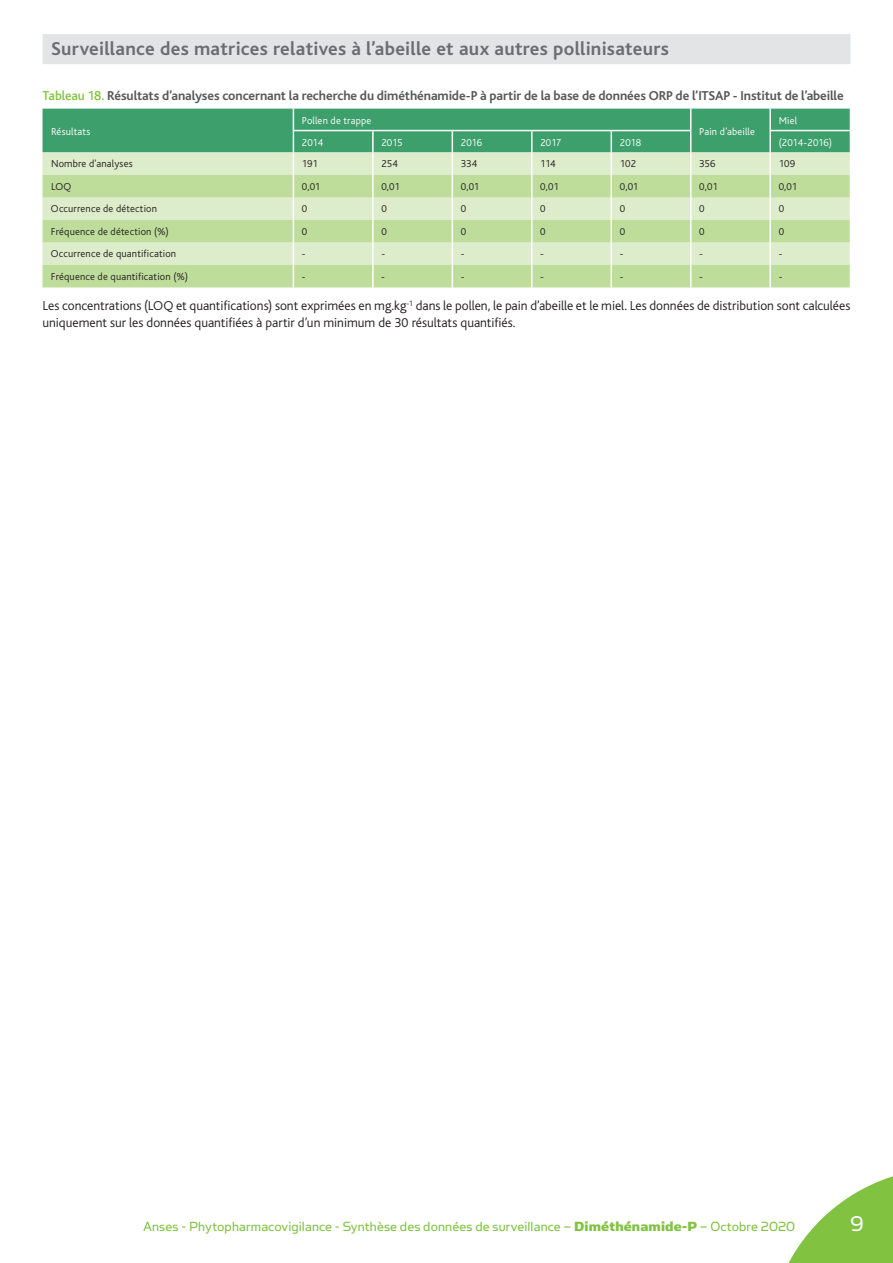
<style>
.page{position:relative;width:893px;height:1263px;background:#fff}
.page>*{position:absolute;margin:0;border:0;box-sizing:border-box;transform-origin:0 0}
.t1{font:24px "Simian Text Orangutan";color:#fff}
.t2{font:700 19.5px "Bliss";letter-spacing:.01em;color:#6c6d70}
.t3{font:15px "Simian Text Orangutan";letter-spacing:.01em;color:#81c340}
.t4{font:300 13.5px/16.5px "Bliss";color:#231f20}
.t5{font:700 13.5px "Bliss";letter-spacing:-.01em;color:#57585a}
.t6{font:300 10.5px "Bliss";letter-spacing:.015em;color:#231f20}
.t7{font:300 10.5px "Bliss";letter-spacing:.01em;color:#fff}
.t8{font:300 10.5px "Bliss";letter-spacing:-.015em;color:#fff}
.s1{font-weight:500;color:#81c340}
.s2{font-family:"Simian Text Chimpanzee"}
</style>
<div class="page">
<svg style="left:788px;top:1176px;width:105px;height:87px"></svg>
<div style="left:43px;top:34px;width:807px;height:30px;background:#e3e4e6"></div>
<svg style="left:43px;top:109px;width:807px;height:178px;background:#acd4a3"></svg>
<hr style="left:769px;top:130px;width:81px;height:1px;background:#fff">
<hr style="left:769px;top:131px;width:2px;height:21px;background:#fff">
<h2 class="t2" style="left:51px;top:39px;width:619px">Surveillance des matrices relatives à l’abeille et aux autres pollinisateurs</h2>
<p class="t5" style="left:43px;top:89px;width:803px"><span class="s1">Tableau 18.</span> Résultats d’analyses concernant la recherche du diméthénamide-P à partir de la base de données ORP de l’ITSAP - Institut de l’abeille</p>
<p class="t7" style="left:51px;top:126px;width:41px">Résultats</p>
<p class="t7" style="left:302px;top:115px;width:71px">Pollen de trappe</p>
<p class="t7" style="left:779px;top:115px;width:20px">Miel</p>
<p class="t7" style="left:699px;top:126px;width:57px">Pain d'abeille</p>
<p class="t7" style="left:302px;top:137px;width:23px">2014</p>
<p class="t7" style="left:381px;top:137px;width:23px">2015</p>
<p class="t7" style="left:461px;top:137px;width:23px">2016</p>
<p class="t7" style="left:540px;top:137px;width:23px">2017</p>
<p class="t7" style="left:620px;top:137px;width:23px">2018</p>
<p class="t8" style="left:779px;top:137px;width:55px">(2014-2016)</p>
<p class="t6" style="left:51px;top:158px;width:83px">Nombre d'analyses</p>
<p class="t6" style="left:302px;top:158px;width:17px">191</p>
<p class="t6" style="left:381px;top:158px;width:18px">254</p>
<p class="t6" style="left:461px;top:158px;width:18px">334</p>
<p class="t6" style="left:540px;top:158px;width:17px">114</p>
<p class="t6" style="left:620px;top:158px;width:18px">102</p>
<p class="t6" style="left:699px;top:158px;width:18px">356</p>
<p class="t6" style="left:779px;top:158px;width:18px">109</p>
<p class="t6" style="left:51px;top:181px;width:22px">LOQ</p>
<p class="t6" style="left:302px;top:181px;width:20px">0,01</p>
<p class="t6" style="left:381px;top:181px;width:20px">0,01</p>
<p class="t6" style="left:461px;top:181px;width:20px">0,01</p>
<p class="t6" style="left:540px;top:181px;width:20px">0,01</p>
<p class="t6" style="left:620px;top:181px;width:20px">0,01</p>
<p class="t6" style="left:699px;top:181px;width:20px">0,01</p>
<p class="t6" style="left:779px;top:181px;width:20px">0,01</p>
<p class="t6" style="left:51px;top:203px;width:108px">Occurrence de détection</p>
<p class="t6" style="left:302px;top:203px;width:7px">0</p>
<p class="t6" style="left:381px;top:203px;width:7px">0</p>
<p class="t6" style="left:461px;top:203px;width:7px">0</p>
<p class="t6" style="left:540px;top:203px;width:7px">0</p>
<p class="t6" style="left:620px;top:203px;width:7px">0</p>
<p class="t6" style="left:699px;top:203px;width:7px">0</p>
<p class="t6" style="left:779px;top:203px;width:7px">0</p>
<p class="t6" style="left:51px;top:226px;width:119px">Fréquence de détection (%)</p>
<p class="t6" style="left:302px;top:226px;width:7px">0</p>
<p class="t6" style="left:381px;top:226px;width:7px">0</p>
<p class="t6" style="left:461px;top:226px;width:7px">0</p>
<p class="t6" style="left:540px;top:226px;width:7px">0</p>
<p class="t6" style="left:620px;top:226px;width:7px">0</p>
<p class="t6" style="left:699px;top:226px;width:7px">0</p>
<p class="t6" style="left:779px;top:226px;width:7px">0</p>
<p class="t6" style="left:51px;top:248px;width:127px">Occurrence de quantification</p>
<p class="t6" style="left:302px;top:248px;width:5px">-</p>
<p class="t6" style="left:381px;top:248px;width:5px">-</p>
<p class="t6" style="left:461px;top:248px;width:5px">-</p>
<p class="t6" style="left:540px;top:248px;width:5px">-</p>
<p class="t6" style="left:620px;top:248px;width:5px">-</p>
<p class="t6" style="left:699px;top:248px;width:5px">-</p>
<p class="t6" style="left:779px;top:248px;width:5px">-</p>
<p class="t6" style="left:51px;top:271px;width:138px">Fréquence de quantification (%)</p>
<p class="t6" style="left:302px;top:271px;width:5px">-</p>
<p class="t6" style="left:381px;top:271px;width:5px">-</p>
<p class="t6" style="left:461px;top:271px;width:5px">-</p>
<p class="t6" style="left:540px;top:271px;width:5px">-</p>
<p class="t6" style="left:620px;top:271px;width:5px">-</p>
<p class="t6" style="left:699px;top:271px;width:5px">-</p>
<p class="t6" style="left:779px;top:271px;width:5px">-</p>
<p class="t4" style="left:43px;top:298px;width:809px">Les concentrations (LOQ et quantifications) sont exprimées en mg.kg<sup>-1</sup> dans le pollen, le pain d’abeille et le miel. Les données de distribution sont calculées uniquement sur les données quantifiées à partir d’un minimum de 30 résultats quantifiés.</p>
<p class="t3" style="left:143px;top:1218px;width:654px">Anses - Phytopharmacovigilance - Synthèse des données de surveillance – <span class="s2">Diméthénamide-P</span> – Octobre 2020</p>
<h1 class="t1" style="left:850px;top:1210px;width:15px">9</h1>
</div>
